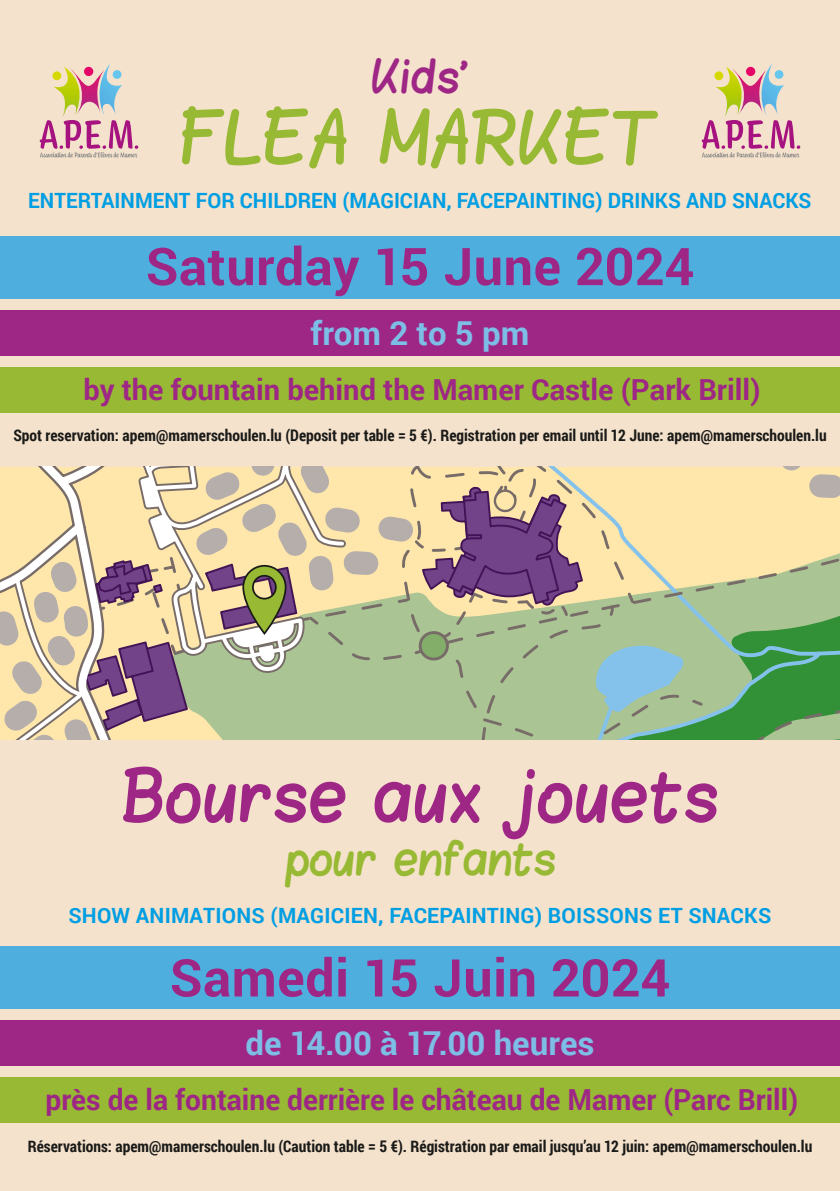
<style>
.page{position:relative;width:840px;height:1191px;background:#fff}
.page>*{position:absolute;margin:0;border:0;box-sizing:border-box;transform-origin:0 0}
.t1{font:56px "Blokletters Viltstift";letter-spacing:.02em;color:#9e2786}
.t2{font:56px "Blokletters Viltstift";letter-spacing:.02em;color:#98b933}
.t3{font:700 52px "Roboto";letter-spacing:.01em;color:#9e2786}
.t4{font:36px "Blokletters Viltstift";color:#98b933}
.t5{font:36px "Blokletters Viltstift";color:#9e2786}
.t6{font:700 33px "Roboto";color:#7dbee6}
.t7{font:700 29px "Roboto";color:#9e2786}
.t8{font:700 21px "Roboto";color:#009ee3}
.t9{font:700 16px "Roboto Condensed";color:#1a1a18}
</style>
<div class="page">
<div style="left:0;top:0;width:839px;height:1191px;background:#f5e2cc"></div>
<div style="left:0;top:367px;width:839px;height:45px;background:#98b933"></div>
<div style="left:0;top:310px;width:839px;height:46px;background:#9e2786"></div>
<div style="left:0;top:237px;width:839px;height:62px;background:#4eafdf"></div>
<div style="left:0;top:1077px;width:839px;height:45px;background:#98b933"></div>
<div style="left:0;top:1020px;width:839px;height:45px;background:#9e2786"></div>
<div style="left:0;top:946px;width:839px;height:63px;background:#4eafdf"></div>
<svg style="left:40px;top:64px;width:98px;height:93px"></svg>
<svg style="left:701px;top:64px;width:98px;height:93px"></svg>
<svg style="left:0;top:467px;width:839px;height:272px;background:#c1c19b"></svg>
<h3 class="t5" style="left:371px;top:47px;width:99px">Kids’</h3>
<h1 class="t2" style="left:180px;top:92px;width:480px">FLEA MARKET</h1>
<h3 class="t8" style="left:28px;top:185px;width:784px">ENTERTAINMENT FOR CHILDREN (MAGICIAN, FACEPAINTING) DRINKS AND SNACKS</h3>
<h2 class="t3" style="left:145px;top:230px;width:550px">Saturday 15 June 2024</h2>
<h3 class="t6" style="left:310px;top:310px;width:220px">from 2 to 5 pm</h3>
<h3 class="t7" style="left:83px;top:369px;width:678px">by the fountain behind the Mamer Castle (Park Brill)</h3>
<p class="t9" style="left:13px;top:424px;width:814px">Spot reservation: apem@mamerschoulen.lu (Deposit per table = 5 €). Registration per email until 12 June: apem@mamerschoulen.lu</p>
<h1 class="t1" style="left:122px;top:750px;width:598px">Bourse aux jouets</h1>
<h3 class="t4" style="left:284px;top:829px;width:273px">pour enfants</h3>
<h3 class="t8" style="left:68px;top:901px;width:704px">SHOW ANIMATIONS (MAGICIEN, FACEPAINTING) BOISSONS ET SNACKS</h3>
<h2 class="t3" style="left:169px;top:941px;width:502px">Samedi 15 Juin 2024</h2>
<h3 class="t6" style="left:245px;top:1020px;width:350px">de 14.00 à 17.00 heures</h3>
<h3 class="t7" style="left:46px;top:1079px;width:753px">près de la fontaine derrière le château de Mamer (Parc Brill)</h3>
<p class="t9" style="left:28px;top:1134px;width:785px">Réservations: apem@mamerschoulen.lu (Caution table = 5 €). Régistration par email jusqu’au 12 juin: apem@mamerschoulen.lu</p>
</div>
